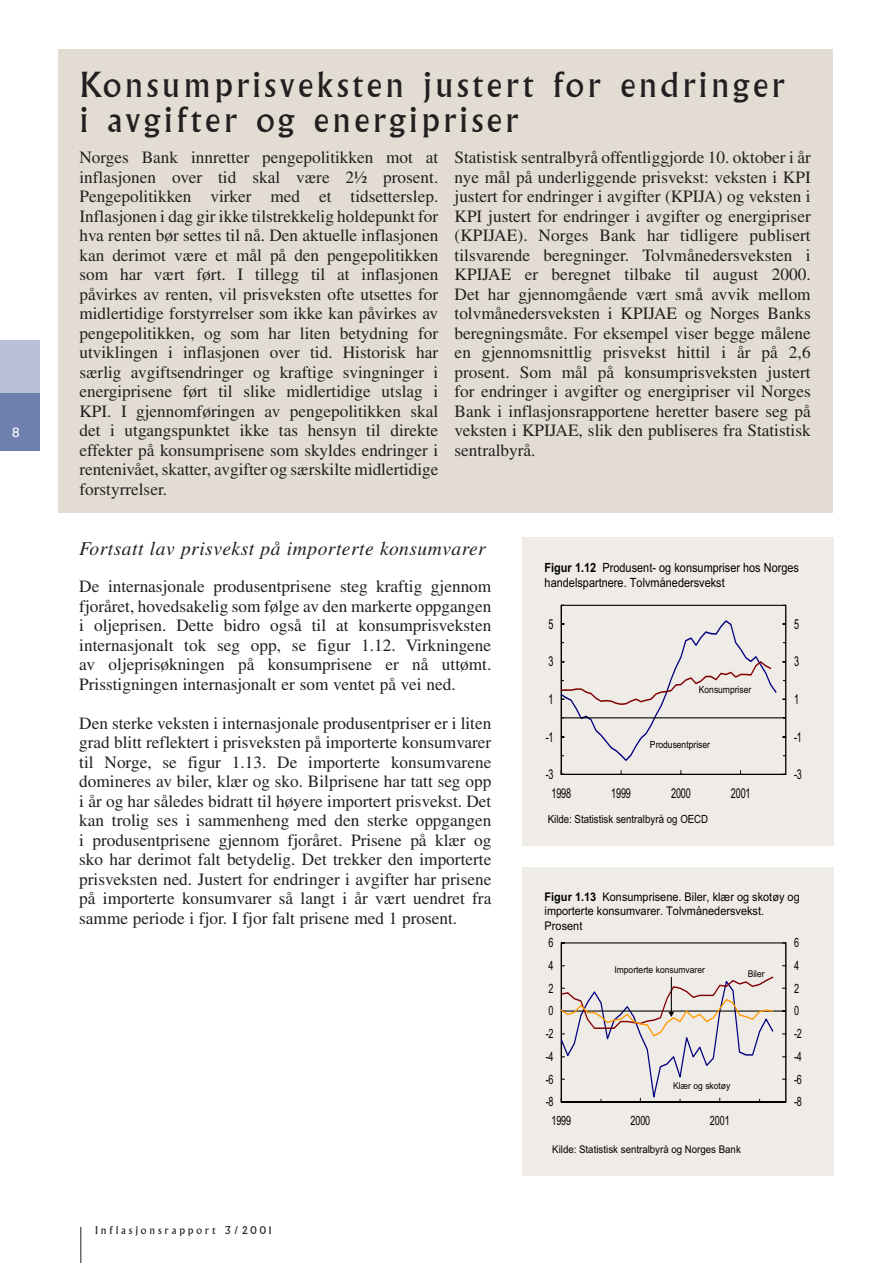
<style>
.page{position:relative;width:893px;height:1263px;background:#fff}
.page>*{position:absolute;margin:0;border:0;box-sizing:border-box;transform-origin:0 0}
.t1{font:33.75px/35.2px "Albertus";letter-spacing:.1em;color:#231f20}
.t2{font:italic 19.5px "Times";letter-spacing:.025em;color:#231f20}
.t3{font:17.25px/19.5px "Times";color:#231f20;text-align:justify}
.t4{font:13.65px "Arial Narrow";letter-spacing:-.015em;color:#000;scale:.81 1}
.t5{font:13.5px "Univers";color:#fff}
.t6{font:12.9px "Arial Narrow";letter-spacing:-.015em;color:#000;scale:.86 1}
.t7{font:12.75px/15.1px "Arial Narrow";letter-spacing:.005em;color:#000;scale:1.05 1}
.t8{font:12px/14.4px "Arial Narrow";color:#000;scale:1.12 1}
.t9{font:11.25px "Arial Narrow";color:#000;scale:1.05 1}
.t10{font:10.65px "Arial Narrow";color:#000;scale:1.12 1}
.t11{font:10.5px "Albertus";letter-spacing:.27em;color:#231f20}
.t12{font:9.9px "Arial Narrow";color:#000;scale:1.05 1}
.t13{font:9.3px "Arial Narrow";color:#000;scale:1.12 1}
.s1{font-weight:700}
</style>
<div class="page">
<hr style="left:80px;top:1227px;width:1px;height:36px;background:#231f20">
<div style="left:0;top:340px;width:39px;height:111px;background:#b9c0d9"></div>
<div style="left:0;top:393px;width:39px;height:58px;background:#6e80ad"></div>
<div style="left:58px;top:49px;width:774px;height:464px;background:#e2dcd2"></div>
<div style="left:522px;top:868px;width:311px;height:308px;background:#efebe6"></div>
<svg style="left:561px;top:942px;width:225px;height:161px"></svg>
<div style="left:522px;top:538px;width:311px;height:308px;background:#efebe6"></div>
<svg style="left:561px;top:605px;width:225px;height:170px"></svg>
<p class="t5" style="left:12px;top:427px;width:9px">8</p>
<h1 class="t1" style="left:80px;top:69px;width:707px">Konsumprisveksten justert for endringer i avgifter og energipriser</h1>
<p class="t3" style="left:79px;top:149px;width:360px">Norges Bank innretter pengepolitikken mot at inflasjonen over tid skal være 2½ prosent.<br>Pengepolitikken virker med et tidsetterslep.<br>Inflasjonen i dag gir ikke tilstrekkelig holdepunkt for hva renten bør settes til nå. Den aktuelle inflasjonen kan derimot være et mål på den pengepolitikken som har vært ført. I tillegg til at inflasjonen påvirkes av renten, vil prisveksten ofte utsettes for midlertidige forstyrrelser som ikke kan påvirkes av pengepolitikken, og som har liten betydning for utviklingen i inflasjonen over tid. Historisk har særlig avgiftsendringer og kraftige svingninger i energiprisene ført til slike midlertidige utslag i KPI. I gjennomføringen av pengepolitikken skal det i utgangspunktet ikke tas hensyn til direkte effekter på konsumprisene som skyldes endringer i rentenivået, skatter, avgifter og særskilte midlertidige forstyrrelser.</p>
<p class="t3" style="left:454px;top:149px;width:358px">Statistisk sentralbyrå offentliggjorde 10. oktober i år nye mål på underliggende prisvekst: veksten i KPI justert for endringer i avgifter (KPIJA) og veksten i KPI justert for endringer i avgifter og energipriser (KPIJAE). Norges Bank har tidligere publisert tilsvarende beregninger. Tolvmånedersveksten i KPIJAE er beregnet tilbake til august 2000.<br>Det har gjennomgående vært små avvik mellom tolvmånedersveksten i KPIJAE og Norges Banks beregningsmåte. For eksempel viser begge målene en gjennomsnittlig prisvekst hittil i år på 2,6 prosent. Som mål på konsumprisveksten justert for endringer i avgifter og energipriser vil Norges Bank i inflasjonsrapportene heretter basere seg på veksten i KPIJAE, slik den publiseres fra Statistisk sentralbyrå.</p>
<p class="t2" style="left:79px;top:542px;width:408px">Fortsatt lav prisvekst på importerte konsumvarer</p>
<p class="t3" style="left:79px;top:578px;width:413px">De internasjonale produsentprisene steg kraftig gjennom fjoråret, hovedsakelig som følge av den markerte oppgangen i oljeprisen. Dette bidro også til at konsumprisveksten internasjonalt tok seg opp, se figur 1.12. Virkningene av oljeprisøkningen på konsumprisene er nå uttømt.<br>Prisstigningen internasjonalt er som ventet på vei ned.</p>
<p class="t3" style="left:79px;top:715px;width:413px">Den sterke veksten i internasjonale produsentpriser er i liten grad blitt reflektert i prisveksten på importerte konsumvarer til Norge, se figur 1.13. De importerte konsumvarene domineres av biler, klær og sko. Bilprisene har tatt seg opp i år og har således bidratt til høyere importert prisvekst. Det kan trolig ses i sammenheng med den sterke oppgangen i produsentprisene gjennom fjoråret. Prisene på klær og sko har derimot falt betydelig. Det trekker den importerte prisveksten ned. Justert for endringer i avgifter har prisene på importerte konsumvarer så langt i år vært uendret fra samme periode i fjor. I fjor falt prisene med 1 prosent.</p>
<p class="t11" style="left:95px;top:1226px;width:178px">Inflasjonsrapport 3/2001</p>
<p class="t7" style="left:544px;top:561px;width:244px"><span class="s1">Figur 1.12</span> Produsent- og konsumpriser hos Norges handelspartnere. Tolvmånedersvekst</p>
<p class="t4" style="left:548px;top:619px;width:8px">5</p>
<p class="t4" style="left:548px;top:657px;width:8px">3</p>
<p class="t4" style="left:548px;top:694px;width:8px">1</p>
<p class="t4" style="left:545px;top:732px;width:11px">-1</p>
<p class="t4" style="left:545px;top:769px;width:11px">-3</p>
<p class="t12" style="left:699px;top:686px;width:51px">Konsumpriser</p>
<p class="t12" style="left:650px;top:741px;width:59px">Produsentpriser</p>
<p class="t4" style="left:551px;top:788px;width:26px">1998</p>
<p class="t4" style="left:611px;top:788px;width:26px">1999</p>
<p class="t4" style="left:671px;top:788px;width:26px">2000</p>
<p class="t4" style="left:730px;top:788px;width:26px">2001</p>
<p class="t9" style="left:547px;top:815px;width:154px">Kilde: Statistisk sentralbyrå og OECD</p>
<p class="t4" style="left:794px;top:619px;width:8px">5</p>
<p class="t4" style="left:794px;top:657px;width:8px">3</p>
<p class="t4" style="left:794px;top:694px;width:8px">1</p>
<p class="t4" style="left:794px;top:732px;width:11px">-1</p>
<p class="t4" style="left:794px;top:769px;width:11px">-3</p>
<p class="t8" style="left:544px;top:891px;width:229px"><span class="s1">Figur 1.13</span> Konsumprisene. Biler, klær og skotøy og importerte konsumvarer. Tolvmånedersvekst.<br>Prosent</p>
<p class="t6" style="left:548px;top:938px;width:7px">6</p>
<p class="t6" style="left:794px;top:938px;width:7px">6</p>
<p class="t6" style="left:548px;top:961px;width:7px">4</p>
<p class="t13" style="left:614px;top:967px;width:82px">Importerte konsumvarer</p>
<p class="t13" style="left:747px;top:971px;width:17px">Biler</p>
<p class="t6" style="left:794px;top:961px;width:7px">4</p>
<p class="t6" style="left:548px;top:983px;width:7px">2</p>
<p class="t6" style="left:794px;top:983px;width:7px">2</p>
<p class="t6" style="left:548px;top:1006px;width:7px">0</p>
<p class="t6" style="left:794px;top:1006px;width:7px">0</p>
<p class="t6" style="left:545px;top:1029px;width:11px">-2</p>
<p class="t6" style="left:794px;top:1029px;width:11px">-2</p>
<p class="t6" style="left:545px;top:1052px;width:11px">-4</p>
<p class="t6" style="left:794px;top:1052px;width:11px">-4</p>
<p class="t6" style="left:545px;top:1074px;width:11px">-6</p>
<p class="t13" style="left:673px;top:1082px;width:53px">Klær og skotøy</p>
<p class="t6" style="left:794px;top:1074px;width:11px">-6</p>
<p class="t6" style="left:545px;top:1097px;width:11px">-8</p>
<p class="t6" style="left:794px;top:1097px;width:11px">-8</p>
<p class="t6" style="left:551px;top:1115px;width:25px">1999</p>
<p class="t6" style="left:630px;top:1115px;width:25px">2000</p>
<p class="t6" style="left:710px;top:1115px;width:25px">2001</p>
<p class="t10" style="left:552px;top:1146px;width:170px">Kilde: Statistisk sentralbyrå og Norges Bank</p>
</div>
